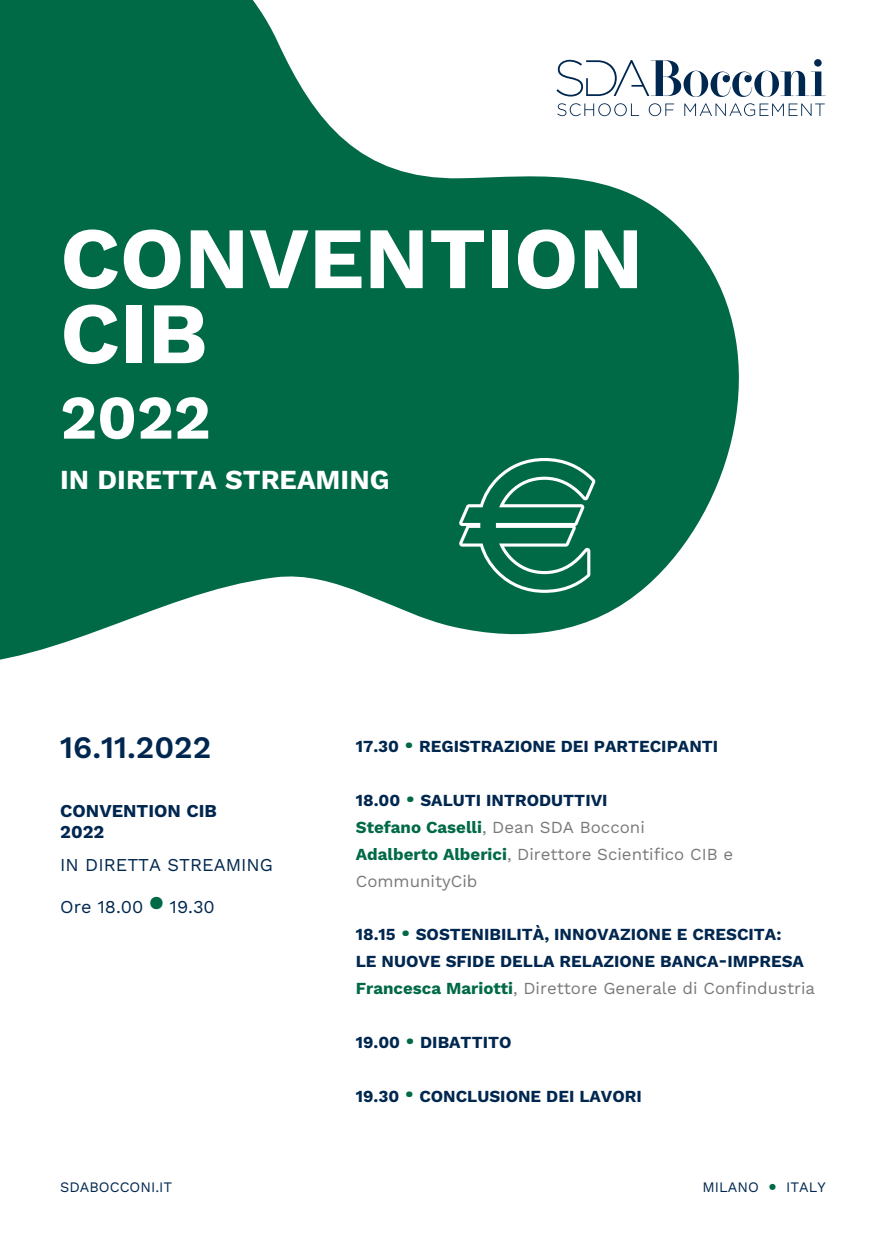
<style>
.page{position:relative;width:886px;height:1241px;background:#fff}
.page>*{position:absolute;margin:0;border:0;box-sizing:border-box;transform-origin:0 0}
.t1{font:700 87.5px/75px "Work Sans";color:#fff}
.t2{font:700 61.88px "Work Sans";color:#fff}
.t3{font:600 31.25px "Work Sans";color:#00274f}
.t4{font:700 27.5px "Work Sans";color:#fff}
.t5{font:18.12px "Work Sans";color:#00274f}
.t6{font:700 18.12px/20.6px "Work Sans";color:#00274f}
.t7{font:700 16.88px/26.9px "Work Sans";color:#00274f}
.t8{font:16.88px/26.9px "Work Sans";color:#797979}
.t9{font:14.5px "Work Sans";color:#00274f}
.s1{font-size:31.25px;color:#006946}
.s2{font-weight:700;color:#00274f}
.s3{font-weight:700;font-size:31.25px;color:#006946}
.s4{font-weight:700;color:#006946}
.s5{color:#006946}
.s6{font-weight:400;color:#797979}
</style>
<div class="page">
<svg style="left:0;top:0;width:752px;height:660px;fill:#006946"></svg>
<svg style="left:556px;top:59px;width:270px;height:38px"></svg>
<svg style="left:557px;top:103px;width:82px;height:13px"></svg>
<svg style="left:649px;top:103px;width:25px;height:13px"></svg>
<svg style="left:684px;top:103px;width:141px;height:13px"></svg>
<svg style="left:459px;top:458px;width:136px;height:134px;background:#288063"></svg>
<h1 class="t1" style="left:60px;top:217px;width:585px">CONVENTION<br>CIB</h1>
<h2 class="t2" style="left:60px;top:370px;width:152px">2022</h2>
<h3 class="t4" style="left:60px;top:459px;width:331px">IN DIRETTA STREAMING</h3>
<h3 class="t3" style="left:60px;top:723px;width:153px">16.11.2022</h3>
<p class="t6" style="left:60px;top:800px;width:158px">CONVENTION CIB<br>2022</p>
<p class="t5" style="left:60px;top:851px;width:214px">IN DIRETTA STREAMING</p>
<p class="t5" style="left:60px;top:892px;width:156px">Ore 18.00 <sup>●</sup> 19.30</p>
<p class="t7" style="left:356px;top:732px;width:364px">17.30 <span class="s1">∙</span> REGISTRAZIONE DEI PARTECIPANTI</p>
<p class="t8" style="left:356px;top:785px;width:379px"><span class="s2">18.00</span> <span class="s3">∙</span> <span class="s2">SALUTI INTRODUTTIVI<br></span><span class="s4">Stefano Caselli</span>, Dean SDA Bocconi<br><span class="s4">Adalberto Alberici</span>, Direttore Scientifico CIB e<br>CommunityCib</p>
<p class="t7" style="left:356px;top:920px;width:461px">18.15 <span class="s1">∙</span> SOSTENIBILITÀ, INNOVAZIONE E CRESCITA:<br>LE NUOVE SFIDE DELLA RELAZIONE BANCA-IMPRESA<br><span class="s5">Francesca Mariotti</span><span class="s6">, Direttore Generale di Confindustria</span></p>
<p class="t7" style="left:356px;top:1027px;width:157px">19.00 <span class="s1">∙</span> DIBATTITO</p>
<p class="t7" style="left:356px;top:1081px;width:288px">19.30 <span class="s1">∙</span> CONCLUSIONE DEI LAVORI</p>
<p class="t9" style="left:60px;top:1175px;width:113px">SDABOCCONI.IT</p>
<p class="t9" style="left:702px;top:1175px;width:58px">MILANO</p>
<p class="t9" style="left:786px;top:1175px;width:41px">ITALY</p>
</div>
